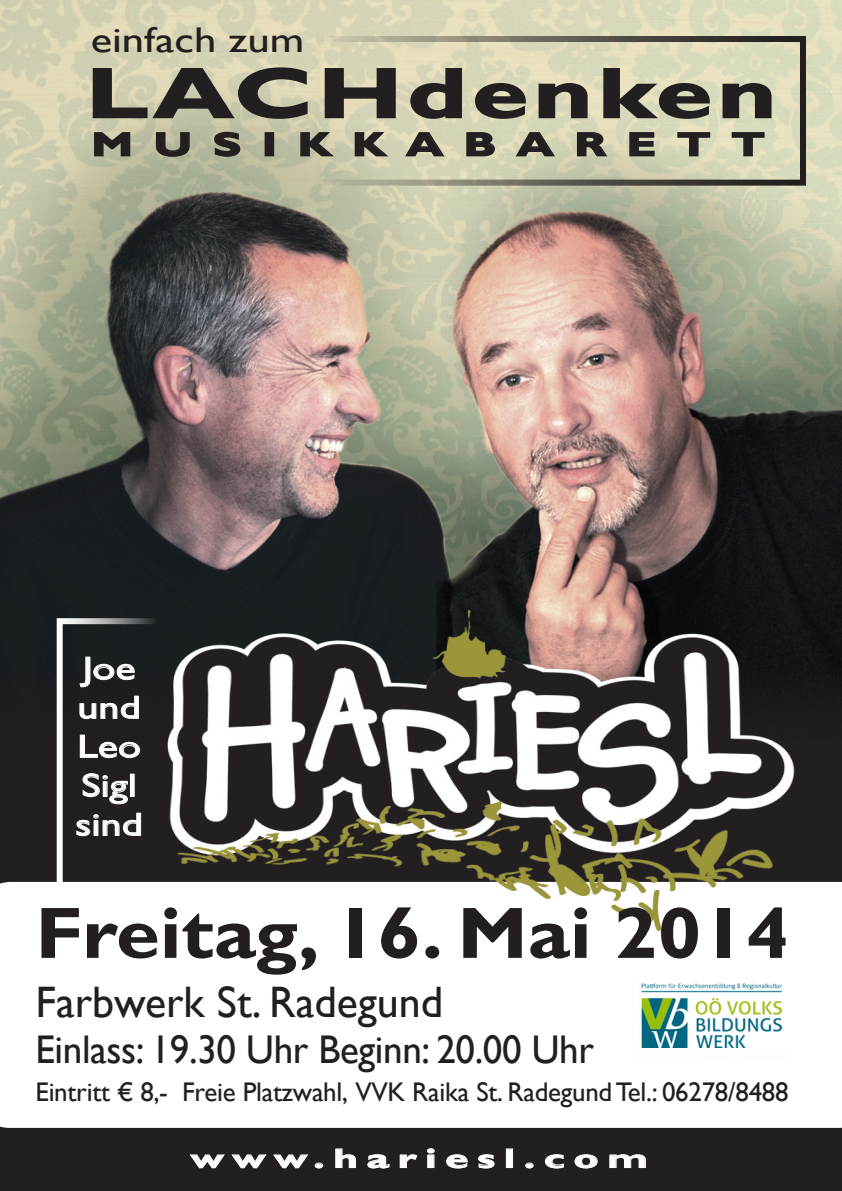
<style>
.page{position:relative;width:842px;height:1191px;background:#fff}
.page>*{position:absolute;margin:0;border:0;box-sizing:border-box;transform-origin:0 0}
.t1{font:700 73px "Gill Sans";color:#231f20;scale:1.09 1}
.t2{font:700 70.9px "Gill Sans";letter-spacing:.05em;color:#231f20;scale:1.44 1}
.t3{font:44px "Gill Sans";color:#231f20}
.t4{font:40px "Gill Sans";letter-spacing:-.01em;color:#231f20}
.t5{font:35.8px "Gill Sans";color:#231f20;scale:1.25 1}
.t6{font:700 33.4px "Gill Sans";letter-spacing:.43em;color:#231f20;scale:1.42 1}
.t7{font:32.3px/39px "Gill Sans";color:#fff;scale:1.3 1}
.t8{font:700 27.3px "Gill Sans";letter-spacing:.2em;color:#fff;scale:1.56 1}
.t9{font:27px "Gill Sans";letter-spacing:-.01em;color:#231f20}
</style>
<div class="page">
<div style="left:0;top:268px;width:842px;height:923px;background:#231f20"></div>
<img style="left:0;top:0;width:842px;height:739px">
<div style="left:0;top:882px;width:842px;height:245px;background:#fff"></div>
<div style="left:57px;top:618px;width:114px;height:302px;border:6px solid #fff"></div>
<svg style="left:80px;top:657px;width:55px;height:30px"></svg>
<svg style="left:79px;top:696px;width:60px;height:23px"></svg>
<svg style="left:80px;top:735px;width:60px;height:23px"></svg>
<svg style="left:83px;top:773px;width:45px;height:31px"></svg>
<div style="left:130px;top:774px;width:4px;height:22px;border:1px solid #fff"></div>
<svg style="left:76px;top:813px;width:65px;height:23px"></svg>
<svg style="left:92px;top:66px;width:216px;height:54px;background:#bcba9f"></svg>
<svg style="left:324px;top:67px;width:73px;height:52px;background:#c1bda1"></svg>
<svg style="left:409px;top:67px;width:54px;height:53px;background:#bcb99f"></svg>
<svg style="left:474px;top:82px;width:53px;height:38px;background:#b0ad95"></svg>
<svg style="left:538px;top:82px;width:50px;height:37px;background:#b8b49b"></svg>
<svg style="left:602px;top:67px;width:109px;height:53px;background:#c1bea3"></svg>
<svg style="left:722px;top:82px;width:50px;height:37px;background:#b5b59c"></svg>
<svg style="left:93px;top:131px;width:38px;height:26px"></svg>
<svg style="left:155px;top:131px;width:35px;height:26px"></svg>
<svg style="left:213px;top:131px;width:28px;height:26px"></svg>
<div style="left:265px;top:132px;width:9px;height:24px;border:2px solid #231f20"></div>
<svg style="left:300px;top:131px;width:36px;height:26px"></svg>
<svg style="left:354px;top:131px;width:36px;height:26px"></svg>
<svg style="left:404px;top:131px;width:42px;height:26px"></svg>
<svg style="left:466px;top:131px;width:30px;height:26px"></svg>
<svg style="left:514px;top:131px;width:42px;height:26px"></svg>
<svg style="left:576px;top:131px;width:33px;height:26px"></svg>
<svg style="left:629px;top:131px;width:26px;height:26px"></svg>
<svg style="left:676px;top:131px;width:35px;height:26px"></svg>
<svg style="left:731px;top:131px;width:34px;height:26px"></svg>
<svg style="left:190px;top:1154px;width:34px;height:14px"></svg>
<svg style="left:232px;top:1154px;width:34px;height:14px"></svg>
<svg style="left:273px;top:1154px;width:35px;height:14px"></svg>
<svg style="left:315px;top:1162px;width:8px;height:6px"></svg>
<svg style="left:335px;top:1148px;width:21px;height:20px"></svg>
<svg style="left:367px;top:1154px;width:23px;height:14px"></svg>
<svg style="left:400px;top:1154px;width:17px;height:14px"></svg>
<svg style="left:427px;top:1148px;width:8px;height:20px"></svg>
<svg style="left:446px;top:1154px;width:22px;height:14px"></svg>
<svg style="left:478px;top:1154px;width:17px;height:14px"></svg>
<div style="left:506px;top:1148px;width:6px;height:19px;border:1px solid #fff"></div>
<svg style="left:525px;top:1162px;width:9px;height:6px"></svg>
<svg style="left:545px;top:1154px;width:19px;height:14px"></svg>
<svg style="left:575px;top:1154px;width:23px;height:14px"></svg>
<svg style="left:609px;top:1154px;width:37px;height:14px"></svg>
<img style="left:141px;top:568px;width:666px;height:362px">
<div style="left:315px;top:36px;width:491px;height:150px;border:6px solid #231f20"></div>
<img style="left:633px;top:980px;width:157px;height:77px">
<img style="left:635px;top:977px;width:155px;height:78px">
<p class="t5" style="left:91px;top:19px;width:172px">einfach zum</p>
<p class="t2" style="left:86px;top:51px;width:481px">LACHdenken</p>
<p class="t6" style="left:91px;top:124px;width:476px">MUSIKKABARETT</p>
<p class="t7" style="left:75px;top:649px;width:54px">Joe und<br>Leo<br>Sigl sind</p>
<p class="t1" style="left:35px;top:889px;width:693px">Freitag, 16. Mai 2014</p>
<p class="t3" style="left:35px;top:976px;width:409px">Farbwerk St. Radegund</p>
<p class="t4" style="left:35px;top:1026px;width:560px">Einlass: 19.30 Uhr Beginn: 20.00 Uhr</p>
<p class="t9" style="left:35px;top:1076px;width:755px">Eintritt € 8,- Freie Platzwahl, VVK Raika St. Radegund Tel.: 06278/8488</p>
<p class="t8" style="left:191px;top:1141px;width:295px">www.hariesl.com</p>
</div>
